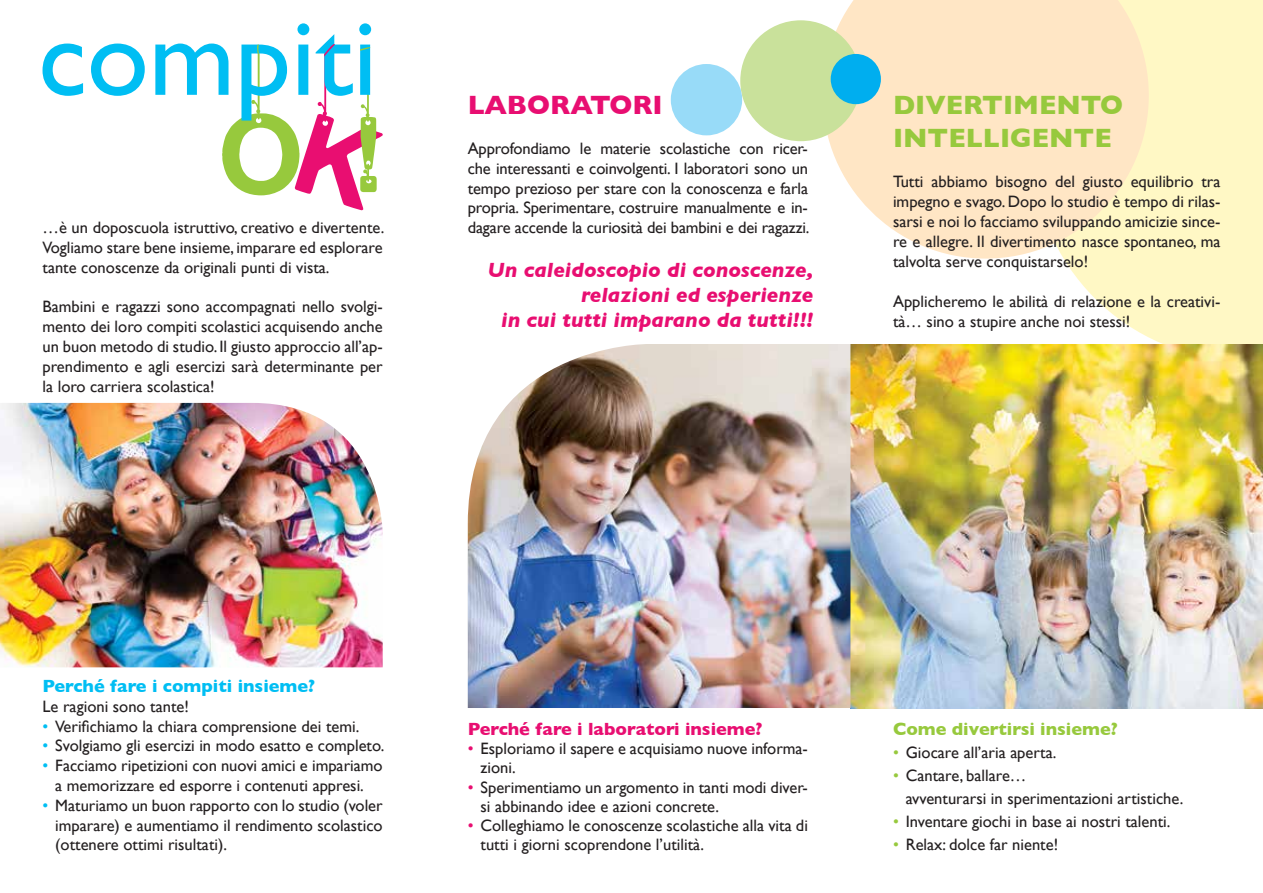
<style>
.page{position:relative;width:1263px;height:893px;background:#fff}
.page>*{position:absolute;margin:0;border:0;box-sizing:border-box;transform-origin:0 0}
.t1{font:700 27px/32.7px "Gill Sans";color:#97c93d}
.t2{font:700 27px "Gill Sans";color:#e80e71}
.t3{font:italic 700 21px/25.2px "Gill Sans";color:#e80e71;text-align:right}
.t4{font:700 18px "Gill Sans";color:#e80e71}
.t5{font:700 18px "Gill Sans";color:#00bef3}
.t6{font:700 18px "Gill Sans";color:#97c93d}
.t7{font:16.5px/19.8px "Gill Sans";color:#231f20;text-align:justify}
.s1{color:#00bef3}
.s2{color:#e80e71}
.s3{color:#97c93d}
</style>
<div class="page">
<svg style="left:1064px;top:0;width:199px;height:344px;background:#fff8c9"></svg>
<svg style="left:823px;top:0;width:326px;height:259px;background:#fee9c9"></svg>
<div style="left:740px;top:20px;width:121px;height:121px;background:#c9e19b;border-radius:50%"></div>
<div style="left:671px;top:64px;width:71px;height:71px;background:#98dbf8;border-radius:50%"></div>
<svg style="left:43px;top:44px;width:40px;height:52px"></svg>
<svg style="left:91px;top:44px;width:54px;height:52px"></svg>
<svg style="left:155px;top:23px;width:228px;height:187px"></svg>
<img style="left:468px;top:344px;width:795px;height:364px">
<img style="left:0;top:403px;width:383px;height:264px">
<div style="left:831px;top:54px;width:50px;height:50px;background:#00aeef;border-radius:50%"></div>
<p class="t7" style="left:43px;top:218px;width:343px">…è un doposcuola istruttivo, creativo e divertente.<br>Vogliamo stare bene insieme, imparare ed esplorare tante conoscenze da originali punti di vista.</p>
<p class="t7" style="left:43px;top:297px;width:342px">Bambini e ragazzi sono accompagnati nello svolgi&shy;mento dei loro compiti scolastici acquisendo anche un buon metodo di studio. Il giusto approccio all’ap&shy;prendimento e agli esercizi sarà determinante per la loro carriera scolastica!</p>
<h1 class="t2" style="left:468px;top:84px;width:196px">LABORATORI</h1>
<p class="t7" style="left:468px;top:138px;width:343px">Approfondiamo le materie scolastiche con ricer&shy;che interessanti e coinvolgenti. I laboratori sono un tempo prezioso per stare con la conoscenza e farla propria. Sperimentare, costruire manualmente e in&shy;dagare accende la curiosità dei bambini e dei ragazzi.</p>
<p class="t3" style="left:487px;top:257px;width:327px">Un caleidoscopio di conoscenze, relazioni ed esperienze<br>in cui tutti imparano da tutti!!!</p>
<h1 class="t1" style="left:893px;top:88px;width:232px">DIVERTIMENTO<br>INTELLIGENTE</h1>
<p class="t7" style="left:893px;top:171px;width:329px">Tutti abbiamo bisogno del giusto equilibrio tra impegno e svago. Dopo lo studio è tempo di rilas&shy;sarsi e noi lo facciamo sviluppando amicizie since&shy;re e allegre. Il divertimento nasce spontaneo, ma talvolta serve conquistarselo!</p>
<p class="t7" style="left:893px;top:292px;width:329px">Applicheremo le abilità di relazione e la creativi&shy;tà… sino a stupire anche noi stessi!</p>
<p class="t5" style="left:43px;top:672px;width:274px">Perché fare i compiti insieme?</p>
<p class="t7" style="left:43px;top:696px;width:148px">Le ragioni sono tante!</p>
<p class="t7" style="left:43px;top:716px;width:318px"><span class="s1">•</span> Verifichiamo la chiara comprensione dei temi.</p>
<p class="t7" style="left:43px;top:736px;width:343px"><span class="s1">•</span> Svolgiamo gli esercizi in modo esatto e completo.</p>
<p class="t7" style="left:43px;top:756px;width:342px;text-align:center"><span class="s1">•</span> Facciamo ripetizioni con nuovi amici e impariamo a memorizzare ed esporre i contenuti appresi.</p>
<p class="t7" style="left:55px;top:795px;width:329px;text-indent:-13px"><span class="s1">•</span> Maturiamo un buon rapporto con lo studio (voler imparare) e aumentiamo il rendimento scolastico (ottenere ottimi risultati).</p>
<p class="t4" style="left:468px;top:714px;width:296px">Perché fare i laboratori insieme?</p>
<p class="t7" style="left:480px;top:738px;width:329px;line-height:19.4px;text-indent:-13px"><span class="s2">•</span> Esploriamo il sapere e acquisiamo nuove informa&shy;zioni.</p>
<p class="t7" style="left:480px;top:777px;width:329px;line-height:19.4px;text-indent:-13px"><span class="s2">•</span> Sperimentiamo un argomento in tanti modi diver&shy;si abbinando idee e azioni concrete.</p>
<p class="t7" style="left:480px;top:816px;width:329px;line-height:19.4px;text-indent:-13px"><span class="s2">•</span> Colleghiamo le conoscenze scolastiche alla vita di tutti i giorni scoprendone l’utilità.</p>
<p class="t6" style="left:893px;top:714px;width:226px">Come divertirsi insieme?</p>
<p class="t7" style="left:893px;top:742px;width:165px"><span class="s3">•</span> Giocare all’aria aperta.</p>
<p class="t7" style="left:906px;top:763px;width:279px;line-height:23.2px;text-indent:-13px"><span class="s3">•</span> Cantare, ballare…<br>avventurarsi in sperimentazioni artistiche.</p>
<p class="t7" style="left:893px;top:812px;width:279px"><span class="s3">•</span> Inventare giochi in base ai nostri talenti.</p>
<p class="t7" style="left:893px;top:835px;width:167px"><span class="s3">•</span> Relax: dolce far niente!</p>
</div>
